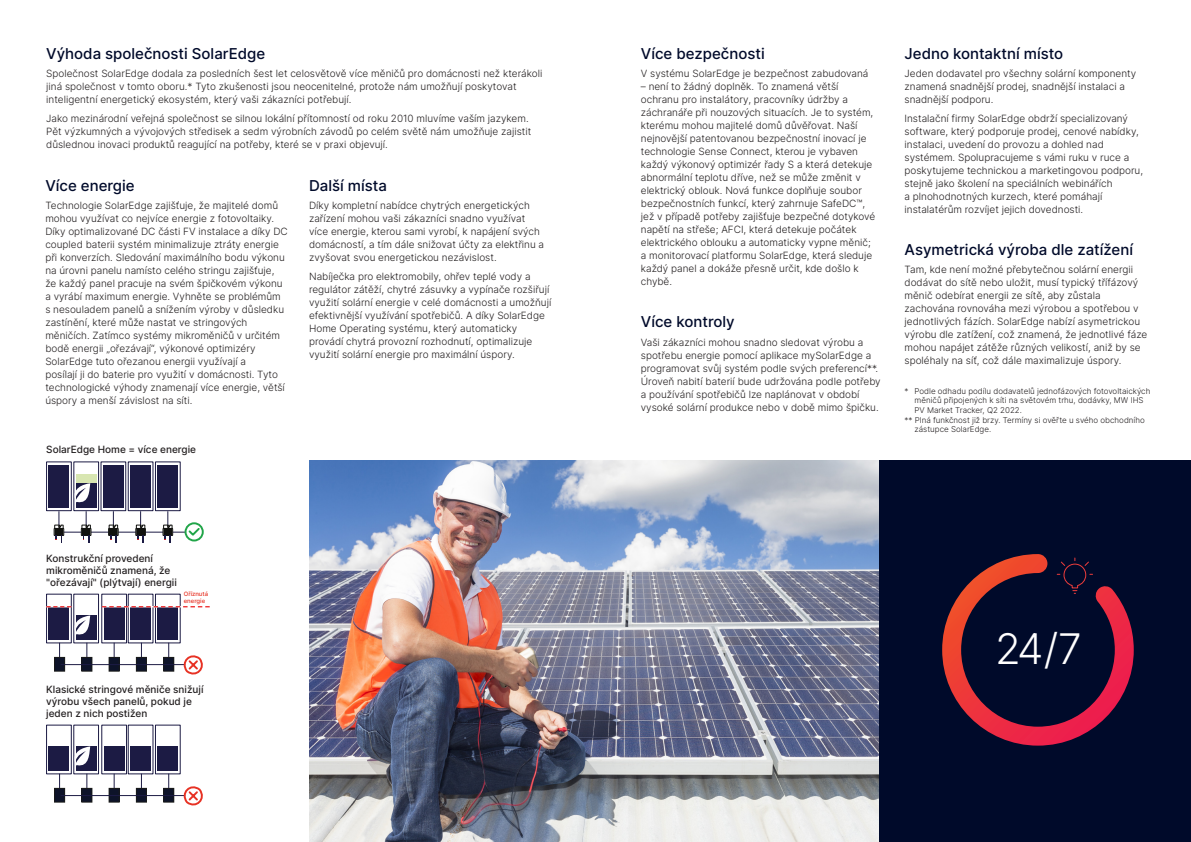
<style>
.page{position:relative;width:1191px;height:842px;background:#fff}
.page>*{position:absolute;margin:0;border:0;box-sizing:border-box;transform-origin:0 0}
.Text_mishne{font:300 42.2px "Inter";color:#fff}
.t1{font:500 15px "Inter";color:#000a2a}
.Text_mishne-2{font:300 10px/13px "Inter";color:#231f20}
.Text_mishne-3{font:500 10px/12px "Inter";color:#231f20}
.Text_mishne-4{font:300 8px/9.6px "Inter";color:#231f20}
.Text_mishne-5{font:500 5.9px/7.1px "Inter";color:#e73224}
</style>
<div class="page">
<img style="left:310px;top:460px;width:569px;height:382px">
<div style="left:879px;top:460px;width:312px;height:382px;background:#000a2a"></div>
<svg style="left:942px;top:554px;width:191px;height:192px"></svg>
<svg style="left:46px;top:461px;width:158px;height:82px"></svg>
<svg style="left:46px;top:724px;width:157px;height:82px"></svg>
<div style="left:104px;top:746px;width:20px;height:25px;background:#1c1b44"></div>
<div style="left:49px;top:746px;width:20px;height:25px;background:#1c1b44"></div>
<svg style="left:46px;top:593px;width:164px;height:82px"></svg>
<p class="t1" style="left:46px;top:42px;width:220px">Výhoda společnosti SolarEdge</p>
<p class="Text_mishne-2" style="left:46px;top:67px;width:497px">Společnost SolarEdge dodala za posledních šest let celosvětově více měničů pro domácnosti než kterákoli jiná společnost v tomto oboru.* Tyto zkušenosti jsou neocenitelné, protože nám umožňují poskytovat inteligentní energetický ekosystém, který vaši zákazníci potřebují.</p>
<p class="Text_mishne-2" style="left:46px;top:112px;width:486px">Jako mezinárodní veřejná společnost se silnou lokální přítomností od roku 2010 mluvíme vaším jazykem.<br>Pět výzkumných a vývojových středisek a sedm výrobních závodů po celém světě nám umožňuje zajistit důslednou inovaci produktů reagující na potřeby, které se v praxi objevují.</p>
<p class="t1" style="left:45px;top:174px;width:91px">Více energie</p>
<p class="Text_mishne-2" style="left:45px;top:199px;width:244px">Technologie SolarEdge zajišťuje, že majitelé domů mohou využívat co nejvíce energie z fotovoltaiky.<br>Díky optimalizované DC části FV instalace a díky DC coupled baterii systém minimalizuje ztráty energie při konverzích. Sledování maximálního bodu výkonu na úrovni panelu namísto celého stringu zajišťuje, že každý panel pracuje na svém špičkovém výkonu a vyrábí maximum energie. Vyhněte se problémům s nesouladem panelů a snížením výroby v důsledku zastínění, které může nastat ve stringových měničích. Zatímco systémy mikroměničů v určitém bodě energii „ořezávají“, výkonové optimizéry SolarEdge tuto ořezanou energii využívají a<br>posílají ji do baterie pro využití v domácnosti. Tyto technologické výhody znamenají více energie, větší úspory a menší závislost na síti.</p>
<p class="t1" style="left:309px;top:174px;width:79px">Další místa</p>
<p class="Text_mishne-2" style="left:309px;top:199px;width:237px">Díky kompletní nabídce chytrých energetických zařízení mohou vaši zákazníci snadno využívat více energie, kterou sami vyrobí, k napájení svých domácností, a tím dále snižovat účty za elektřinu a zvyšovat svou energetickou nezávislost.</p>
<p class="Text_mishne-2" style="left:309px;top:269px;width:244px">Nabíječka pro elektromobily, ohřev teplé vody a regulátor zátěží, chytré zásuvky a vypínače rozšiřují využití solární energie v celé domácnosti a umožňují efektivnější využívání spotřebičů. A díky SolarEdge Home Operating systému, který automaticky provádí chytrá provozní rozhodnutí, optimalizuje využití solární energie pro maximální úspory.</p>
<p class="Text_mishne-3" style="left:46px;top:443px;width:151px">SolarEdge Home = více energie</p>
<p class="Text_mishne-3" style="left:46px;top:552px;width:132px">Konstrukční provedení mikroměničů znamená, že "ořezávají" (plýtvají) energii</p>
<p class="Text_mishne-5" style="left:184px;top:590px;width:26px">Oříznutá energie</p>
<p class="Text_mishne-3" style="left:46px;top:683px;width:159px">Klasické stringové měniče snižují výrobu všech panelů, pokud je jeden z nich postižen</p>
<p class="t1" style="left:641px;top:42px;width:125px">Více bezpečnosti</p>
<p class="Text_mishne-2" style="left:641px;top:67px;width:229px">V systému SolarEdge je bezpečnost zabudovaná</p>
<p class="Text_mishne-2" style="left:641px;top:80px;width:236px">– není to žádný doplněk. To znamená větší ochranu pro instalátory, pracovníky údržby a záchranáře při nouzových situacích. Je to systém, kterému mohou majitelé domů důvěřovat. Naší nejnovější patentovanou bezpečnostní inovací je technologie Sense Connect, kterou je vybaven každý výkonový optimizér řady S a která detekuje abnormální teplotu dříve, než se může změnit v elektrický oblouk. Nová funkce doplňuje soubor bezpečnostních funkcí, který zahrnuje SafeDC™, jež v případě potřeby zajišťuje bezpečné dotykové napětí na střeše; AFCI, která detekuje počátek elektrického oblouku a automaticky vypne měnič; a monitorovací platformu SolarEdge, která sleduje každý panel a dokáže přesně určit, kde došlo k chybě.</p>
<p class="t1" style="left:641px;top:311px;width:95px">Více kontroly</p>
<p class="Text_mishne-2" style="left:641px;top:335px;width:241px">Vaši zákazníci mohou snadno sledovat výrobu a spotřebu energie pomocí aplikace mySolarEdge a programovat svůj systém podle svých preferencí**.<br>Úroveň nabití baterií bude udržována podle potřeby a používání spotřebičů lze naplánovat v období vysoké solární produkce nebo v době mimo špičku.</p>
<p class="t1" style="left:904px;top:42px;width:160px">Jedno kontaktní místo</p>
<p class="Text_mishne-2" style="left:904px;top:67px;width:233px">Jeden dodavatel pro všechny solární komponenty znamená snadnější prodej, snadnější instalaci a snadnější podporu.</p>
<p class="Text_mishne-2" style="left:904px;top:112px;width:240px">Instalační firmy SolarEdge obdrží specializovaný software, který podporuje prodej, cenové nabídky, instalaci, uvedení do provozu a dohled nad systémem. Spolupracujeme s vámi ruku v ruce a poskytujeme technickou a marketingovou podporu, stejně jako školení na speciálních webinářích<br>a plnohodnotných kurzech, které pomáhají instalatérům rozvíjet jejich dovednosti.</p>
<p class="t1" style="left:904px;top:238px;width:230px">Asymetrická výroba dle zatížení</p>
<p class="Text_mishne-2" style="left:904px;top:263px;width:244px">Tam, kde není možné přebytečnou solární energii dodávat do sítě nebo uložit, musí typický třífázový měnič odebírat energii ze sítě, aby zůstala zachována rovnováha mezi výrobou a spotřebou v jednotlivých fázích. SolarEdge nabízí asymetrickou výrobu dle zatížení, což znamená, že jednotlivé fáze mohou napájet zátěže různých velikostí, aniž by se spoléhaly na síť, což dále maximalizuje úspory.</p>
<p class="Text_mishne-4" style="left:914px;top:386px;width:237px;text-indent:-10px">* Podle odhadu podílu dodavatelů jednofázových fotovoltaických měničů připojených k síti na světovém trhu, dodávky, MW IHS<br>PV Market Tracker, Q2 2022.</p>
<p class="Text_mishne-4" style="left:914px;top:415px;width:232px;text-indent:-10px">** Plná funkčnost již brzy. Termíny si ověřte u svého obchodního zástupce SolarEdge.</p>
<p class="Text_mishne" style="left:995px;top:618px;width:88px">24/7</p>
</div>
